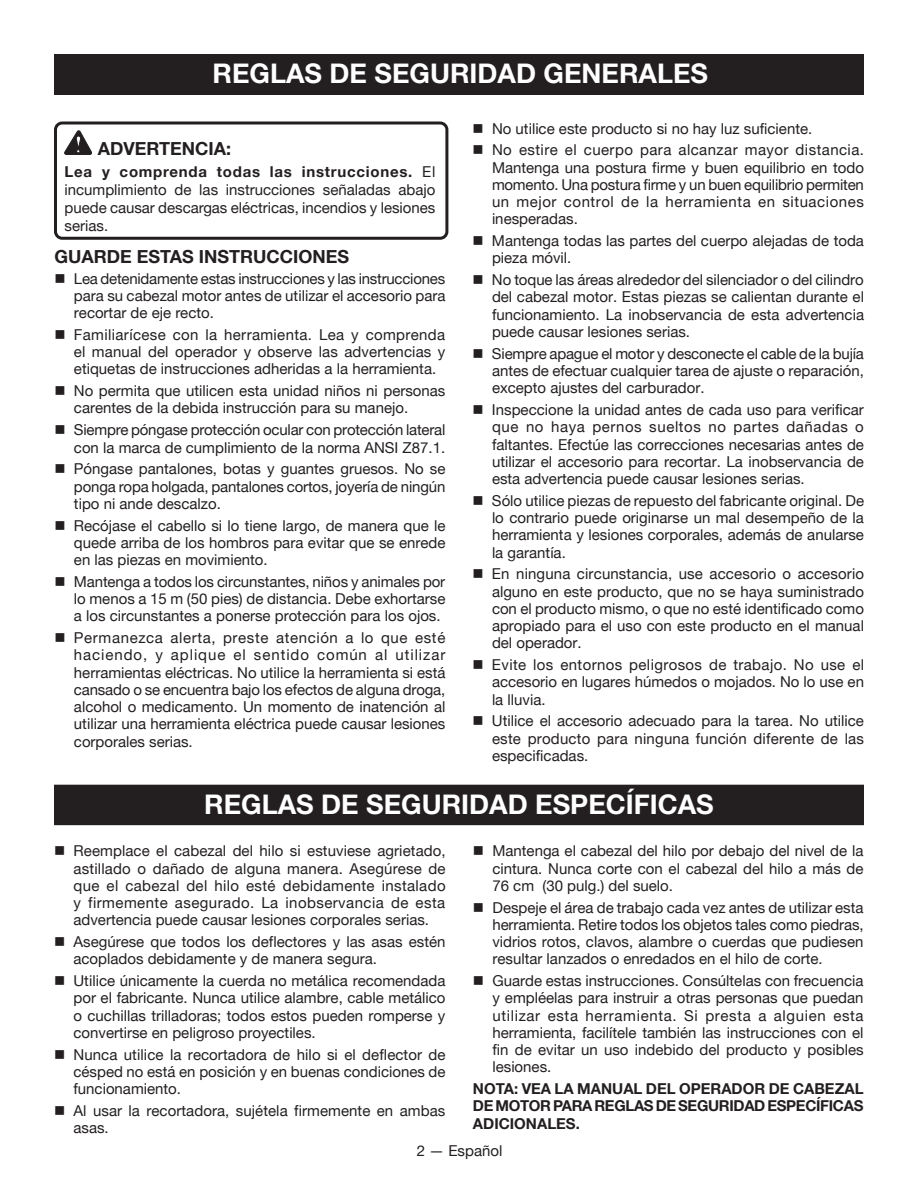
<style>
.page{position:relative;width:918px;height:1188px;background:#fff}
.page>*{position:absolute;margin:0;border:0;box-sizing:border-box;transform-origin:0 0}
.HEADING{font:700 27px "Helvetica Neue";color:#fff}
.Warning{font:700 18px "Helvetica Neue";color:#231f20}
.bullets{font:15px/17.2px "Helvetica Neue";color:#231f20;text-align:justify}
.Warning_text{font:15px/18px "Helvetica Neue";color:#231f20;text-align:justify}
.t1{font:700 15px/17.2px "Helvetica Neue";letter-spacing:-.02em;color:#231f20;text-align:justify}
.s1{font-weight:700}
</style>
<div class="page">
<div style="left:54px;top:122px;width:394px;height:118px;border:3px solid #231f20;border-radius:7px"></div>
<svg style="left:65px;top:131px;width:27px;height:24px"></svg>
<div style="left:54px;top:54px;width:810px;height:40px;background:#231f20"></div>
<div style="left:55px;top:785px;width:808px;height:39px;background:#231f20"></div>
<div style="left:54px;top:785px;width:810px;height:40px;border:2px solid #231f20"></div>
<p class="HEADING" style="left:213px;top:57px;width:497px">REGLAS DE SEGURIDAD GENERALES</p>
<p class="bullets" style="left:472px;top:119px;width:341px">■ No utilice este producto si no hay luz suficiente.</p>
<p class="bullets" style="left:492px;top:141px;width:374px;text-indent:-20px">■ No estire el cuerpo para alcanzar mayor distancia.<br>Mantenga una postura firme y buen equilibrio en todo momento. Una postura firme y un buen equilibrio permiten un mejor control de la herramienta en situaciones inesperadas.</p>
<p class="bullets" style="left:492px;top:232px;width:373px;text-indent:-20px">■ Mantenga todas las partes del cuerpo alejadas de toda pieza móvil.</p>
<p class="bullets" style="left:492px;top:271px;width:374px;text-indent:-20px">■ No toque las áreas alrededor del silenciador o del cilindro del cabezal motor. Estas piezas se calientan durante el funcionamiento. La inobservancia de esta advertencia puede causar lesiones serias.</p>
<p class="bullets" style="left:492px;top:345px;width:374px;text-indent:-20px">■ Siempre apague el motor y desconecte el cable de la bujía antes de efectuar cualquier tarea de ajuste o reparación, excepto ajustes del carburador.</p>
<p class="bullets" style="left:492px;top:401px;width:373px;text-indent:-20px">■ Inspeccione la unidad antes de cada uso para verificar que no haya pernos sueltos no partes dañadas o faltantes. Efectúe las correcciones necesarias antes de utilizar el accesorio para recortar. La inobservancia de esta advertencia puede causar lesiones serias.</p>
<p class="bullets" style="left:492px;top:492px;width:374px;text-indent:-20px">■ Sólo utilice piezas de repuesto del fabricante original. De lo contrario puede originarse un mal desempeño de la herramienta y lesiones corporales, además de anularse la garantía.</p>
<p class="bullets" style="left:492px;top:565px;width:374px;text-indent:-20px">■ En ninguna circunstancia, use accesorio o accesorio alguno en este producto, que no se haya suministrado con el producto mismo, o que no esté identificado como apropiado para el uso con este producto en el manual del operador.</p>
<p class="bullets" style="left:492px;top:656px;width:374px;text-indent:-20px">■ Evite los entornos peligrosos de trabajo. No use el accesorio en lugares húmedos o mojados. No lo use en la lluvia.</p>
<p class="bullets" style="left:492px;top:712px;width:374px;text-indent:-20px">■ Utilice el accesorio adecuado para la tarea. No utilice este producto para ninguna función diferente de las especificadas.</p>
<p class="Warning" style="left:98px;top:137px;width:135px">ADVERTENCIA:</p>
<p class="Warning_text" style="left:65px;top:162px;width:372px"><span class="s1">Lea y comprenda todas las instrucciones.</span> El incumplimiento de las instrucciones señaladas abajo puede causar descargas eléctricas, incendios y lesiones serias.</p>
<p class="Warning" style="left:54px;top:246px;width:296px">GUARDE ESTAS INSTRUCCIONES</p>
<p class="bullets" style="left:74px;top:270px;width:373px;text-indent:-20px">■ Lea detenidamente estas instrucciones y las instrucciones para su cabezal motor antes de utilizar el accesorio para recortar de eje recto.</p>
<p class="bullets" style="left:74px;top:326px;width:373px;text-indent:-20px">■ Familiarícese con la herramienta. Lea y comprenda el manual del operador y observe las advertencias y etiquetas de instrucciones adheridas a la herramienta.</p>
<p class="bullets" style="left:74px;top:382px;width:373px;text-indent:-20px">■ No permita que utilicen esta unidad niños ni personas carentes de la debida instrucción para su manejo.</p>
<p class="bullets" style="left:54px;top:421px;width:392px;text-align:right">■ Siempre póngase protección ocular con protección lateral con la marca de cumplimiento de la norma ANSI Z87.1.</p>
<p class="bullets" style="left:74px;top:460px;width:373px;text-indent:-20px">■ Póngase pantalones, botas y guantes gruesos. No se ponga ropa holgada, pantalones cortos, joyería de ningún tipo ni ande descalzo.</p>
<p class="bullets" style="left:74px;top:516px;width:373px;text-indent:-20px">■ Recójase el cabello si lo tiene largo, de manera que le quede arriba de los hombros para evitar que se enrede en las piezas en movimiento.</p>
<p class="bullets" style="left:74px;top:573px;width:373px;text-indent:-20px">■ Mantenga a todos los circunstantes, niños y animales por lo menos a 15 m (50 pies) de distancia. Debe exhortarse a los circunstantes a ponerse protección para los ojos.</p>
<p class="bullets" style="left:74px;top:629px;width:373px;text-indent:-20px">■ Permanezca alerta, preste atención a lo que esté haciendo, y aplique el sentido común al utilizar herramientas eléctricas. No utilice la herramienta si está cansado o se encuentra bajo los efectos de alguna droga, alcohol o medicamento. Un momento de inatención al utilizar una herramienta eléctrica puede causar lesiones corporales serias.</p>
<p class="HEADING" style="left:204px;top:788px;width:511px">REGLAS DE SEGURIDAD ESPECÍFICAS</p>
<p class="bullets" style="left:492px;top:842px;width:373px;text-indent:-20px">■ Mantenga el cabezal del hilo por debajo del nivel de la cintura. Nunca corte con el cabezal del hilo a más de 76 cm (30 pulg.) del suelo.</p>
<p class="bullets" style="left:492px;top:898px;width:373px;text-indent:-20px">■ Despeje el área de trabajo cada vez antes de utilizar esta herramienta. Retire todos los objetos tales como piedras, vidrios rotos, clavos, alambre o cuerdas que pudiesen resultar lanzados o enredados en el hilo de corte.</p>
<p class="bullets" style="left:492px;top:972px;width:373px;text-indent:-20px">■ Guarde estas instrucciones. Consúltelas con frecuencia y empléelas para instruir a otras personas que puedan utilizar esta herramienta. Si presta a alguien esta herramienta, facilítele también las instrucciones con el fin de evitar un uso indebido del producto y posibles lesiones.</p>
<p class="t1" style="left:473px;top:1080px;width:392px">NOTA: VEA LA MANUAL DEL OPERADOR DE CABEZAL DE MOTOR PARA REGLAS DE SEGURIDAD ESPECÍFICAS ADICIONALES.</p>
<p class="bullets" style="left:74px;top:842px;width:374px;text-indent:-20px">■ Reemplace el cabezal del hilo si estuviese agrietado, astillado o dañado de alguna manera. Asegúrese de que el cabezal del hilo esté debidamente instalado y firmemente asegurado. La inobservancia de esta advertencia puede causar lesiones corporales serias.</p>
<p class="bullets" style="left:74px;top:933px;width:373px;text-indent:-20px">■ Asegúrese que todos los deflectores y las asas estén acoplados debidamente y de manera segura.</p>
<p class="bullets" style="left:74px;top:972px;width:373px;text-indent:-20px">■ Utilice únicamente la cuerda no metálica recomendada por el fabricante. Nunca utilice alambre, cable metálico o cuchillas trilladoras; todos estos pueden romperse y convertirse en peligroso proyectiles.</p>
<p class="bullets" style="left:74px;top:1046px;width:374px;text-indent:-20px">■ Nunca utilice la recortadora de hilo si el deflector de césped no está en posición y en buenas condiciones de funcionamiento.</p>
<p class="bullets" style="left:74px;top:1102px;width:373px;text-indent:-20px">■ Al usar la recortadora, sujétela firmemente en ambas asas.</p>
<p class="bullets" style="left:417px;top:1142px;width:87px">2 — Español</p>
</div>
